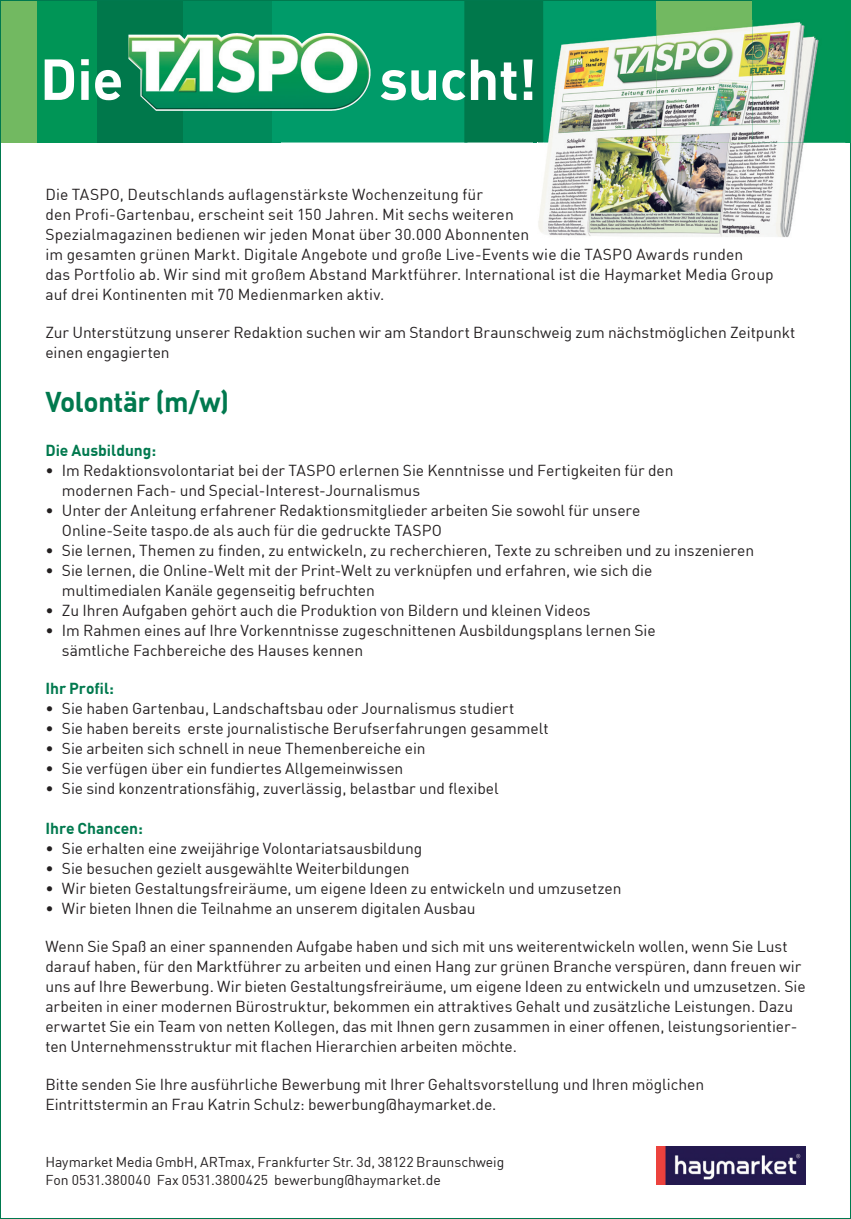
<style>
.page{position:relative;width:851px;height:1219px;background:#fff}
.page>*{position:absolute;margin:0;border:0;box-sizing:border-box;transform-origin:0 0}
.t1{font:700 56.8px "DIN Offc Pro";letter-spacing:-.005em;color:#fff}
.t2{font:700 28px "DIN Offc Pro";letter-spacing:-.02em;color:#00794e}
.t3{font:15.6px/20px "DIN Offc Pro";color:#231f20}
.t4{font:700 15.6px "DIN Offc Pro";color:#00794e}
.t5{font:14px/18px "DIN Offc Pro";color:#231f20}
</style>
<div class="page">
<div style="left:532px;top:0;width:124px;height:143px;background:#009b69"></div>
<div style="left:656px;top:0;width:115px;height:143px;background:#72b961"></div>
<svg style="left:182px;top:2px;width:90px;height:141px;fill:#008a5b"></svg>
<svg style="left:272px;top:2px;width:271px;height:141px;background:#149769"></svg>
<div style="left:31px;top:0;width:99px;height:143px;background:#009556"></div>
<svg style="left:97px;top:2px;width:85px;height:141px;background:#278e64"></svg>
<div style="left:0;top:0;width:36px;height:143px;background:#72b961"></div>
<img style="left:185px;top:33px;width:141px;height:11px">
<div style="left:752px;top:0;width:98px;height:143px;background:#009556"></div>
<img style="left:599px;top:143px;width:61px;height:93px">
<img style="left:538px;top:143px;width:61px;height:93px">
<img style="left:660px;top:143px;width:144px;height:94px">
<img style="left:543px;top:20px;width:209px;height:123px">
<img style="left:537px;top:20px;width:6px;height:123px">
<img style="left:752px;top:20px;width:93px;height:123px">
<img style="left:657px;top:1147px;width:148px;height:37px">
<h1 class="t1" style="left:40px;top:32px;width:85px">Die</h1>
<h1 class="t1" style="left:379px;top:32px;width:159px">sucht!</h1>
<p class="t3" style="left:45px;top:183px;width:729px">Die TASPO, Deutschlands auflagenstärkste Wochenzeitung für<br>den Profi-Gartenbau, erscheint seit 150 Jahren. Mit sechs weiteren<br>Spezialmagazinen bedienen wir jeden Monat über 30.000 Abonnenten<br>im gesamten grünen Markt. Digitale Angebote und große Live-Events wie die TASPO Awards runden<br>das Portfolio ab. Wir sind mit großem Abstand Marktführer. International ist die Haymarket Media Group auf drei Kontinenten mit 70 Medienmarken aktiv.</p>
<p class="t3" style="left:45px;top:321px;width:751px">Zur Unterstützung unserer Redaktion suchen wir am Standort Braunschweig zum nächstmöglichen Zeitpunkt einen engagierten</p>
<h2 class="t2" style="left:45px;top:378px;width:185px">Volontär (m/w)</h2>
<p class="t4" style="left:45px;top:438px;width:112px">Die Ausbildung:</p>
<p class="t3" style="left:62px;top:459px;width:613px;text-indent:-16px">• Im Redaktionsvolontariat bei der TASPO erlernen Sie Kenntnisse und Fertigkeiten für den modernen Fach- und Special-Interest-Journalismus</p>
<p class="t3" style="left:62px;top:499px;width:580px;text-indent:-16px">• Unter der Anleitung erfahrener Redaktionsmitglieder arbeiten Sie sowohl für unsere<br>Online-Seite taspo.de als auch für die gedruckte TASPO</p>
<p class="t3" style="left:45px;top:539px;width:710px">• Sie lernen, Themen zu finden, zu entwickeln, zu recherchieren, Texte zu schreiben und zu inszenieren</p>
<p class="t3" style="left:62px;top:559px;width:592px;text-indent:-16px">• Sie lernen, die Online-Welt mit der Print-Welt zu verknüpfen und erfahren, wie sich die multimedialen Kanäle gegenseitig befruchten</p>
<p class="t3" style="left:45px;top:599px;width:546px">• Zu Ihren Aufgaben gehört auch die Produktion von Bildern und kleinen Videos</p>
<p class="t3" style="left:62px;top:619px;width:595px;text-indent:-16px">• Im Rahmen eines auf Ihre Vorkenntnisse zugeschnittenen Ausbildungsplans lernen Sie sämtliche Fachbereiche des Hauses kennen</p>
<p class="t4" style="left:45px;top:676px;width:70px">Ihr Profil:</p>
<p class="t3" style="left:45px;top:697px;width:470px">• Sie haben Gartenbau, Landschaftsbau oder Journalismus studiert</p>
<p class="t3" style="left:45px;top:717px;width:504px">• Sie haben bereits erste journalistische Berufserfahrungen gesammelt</p>
<p class="t3" style="left:45px;top:737px;width:381px">• Sie arbeiten sich schnell in neue Themenbereiche ein</p>
<p class="t3" style="left:45px;top:757px;width:359px">• Sie verfügen über ein fundiertes Allgemeinwissen</p>
<p class="t3" style="left:45px;top:777px;width:455px">• Sie sind konzentrationsfähig, zuverlässig, belastbar und flexibel</p>
<p class="t4" style="left:45px;top:816px;width:99px">Ihre Chancen:</p>
<p class="t3" style="left:45px;top:837px;width:378px">• Sie erhalten eine zweijährige Volontariatsausbildung</p>
<p class="t3" style="left:45px;top:857px;width:366px">• Sie besuchen gezielt ausgewählte Weiterbildungen</p>
<p class="t3" style="left:45px;top:877px;width:577px">• Wir bieten Gestaltungsfreiräume, um eigene Ideen zu entwickeln und umzusetzen</p>
<p class="t3" style="left:45px;top:897px;width:432px">• Wir bieten Ihnen die Teilnahme an unserem digitalen Ausbau</p>
<p class="t3" style="left:45px;top:935px;width:761px">Wenn Sie Spaß an einer spannenden Aufgabe haben und sich mit uns weiterentwickeln wollen, wenn Sie Lust darauf haben, für den Marktführer zu arbeiten und einen Hang zur grünen Branche verspüren, dann freuen wir uns auf Ihre Bewerbung. Wir bieten Gestaltungsfreiräume, um eigene Ideen zu entwickeln und umzusetzen. Sie arbeiten in einer modernen Bürostruktur, bekommen ein attraktives Gehalt und zusätzliche Leistungen. Dazu erwartet Sie ein Team von netten Kollegen, das mit Ihnen gern zusammen in einer offenen, leistungsorientier&shy;ten Unternehmensstruktur mit flachen Hierarchien arbeiten möchte.</p>
<p class="t3" style="left:45px;top:1073px;width:660px">Bitte senden Sie Ihre ausführliche Bewerbung mit Ihrer Gehaltsvorstellung und Ihren möglichen<br>Eintrittstermin an Frau Katrin Schulz: bewerbung@haymarket.de.</p>
<p class="t5" style="left:45px;top:1151px;width:460px">Haymarket Media GmbH, ARTmax, Frankfurter Str. 3d, 38122 Braunschweig<br>Fon 0531.380040 Fax 0531.3800425 bewerbung@haymarket.de</p>
</div>
